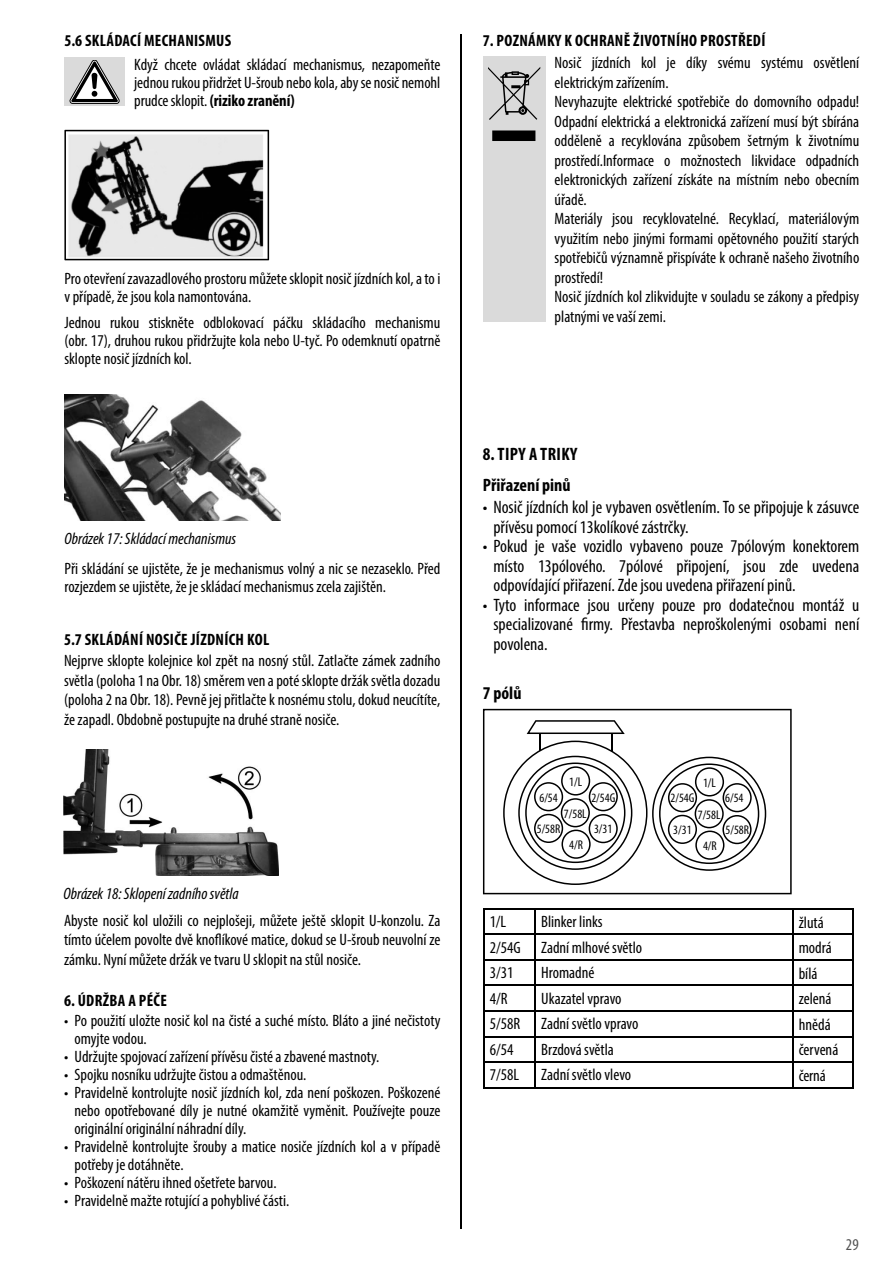
<style>
.page{position:relative;width:893px;height:1263px;background:#fff}
.page>*{position:absolute;margin:0;border:0;box-sizing:border-box;transform-origin:0 0}
.t1{font:condensed 18px/19.5px "Myriad Pro";color:#000;text-align:justify}
.t2{font:700 condensed 18px/31px "Myriad Pro";color:#000}
.t3{font:condensed 16.5px/19.5px "Myriad Pro";color:#000}
.t4{font:700 condensed 16.5px "Myriad Pro";letter-spacing:.02em;color:#000}
.t5{font:italic condensed 16.5px "Myriad Pro";color:#000}
.t6{font:condensed 16.5px "Myriad Pro";color:#515151}
.t7{font:condensed 12.75px "Myriad Pro";color:#000}
.s1{font-weight:700}
</style>
<div class="page">
<hr style="left:461px;top:34px;width:1px;height:1195px;background:#000">
<svg style="left:64px;top:130px;width:205px;height:130px;background:#909090"></svg>
<img style="left:64px;top:394px;width:217px;height:126px">
<img style="left:64px;top:749px;width:215px;height:127px">
<div style="left:64px;top:58px;width:61px;height:48px;background:#dadada"></div>
<svg style="left:70px;top:60px;width:49px;height:44px"></svg>
<hr style="left:483px;top:908px;width:52px;height:2px;background:#000">
<hr style="left:535px;top:908px;width:258px;height:2px;background:#000">
<hr style="left:534px;top:910px;width:2px;height:24px;background:#000">
<hr style="left:793px;top:908px;width:61px;height:2px;background:#000">
<hr style="left:483px;top:934px;width:52px;height:1px;background:#000">
<hr style="left:535px;top:934px;width:258px;height:1px;background:#000">
<hr style="left:534px;top:935px;width:2px;height:24px;background:#000">
<hr style="left:793px;top:934px;width:61px;height:1px;background:#000">
<hr style="left:483px;top:959px;width:52px;height:2px;background:#000">
<hr style="left:535px;top:959px;width:258px;height:2px;background:#000">
<hr style="left:534px;top:961px;width:2px;height:24px;background:#000">
<hr style="left:793px;top:959px;width:61px;height:2px;background:#000">
<hr style="left:483px;top:985px;width:52px;height:1px;background:#000">
<hr style="left:535px;top:985px;width:258px;height:1px;background:#000">
<hr style="left:534px;top:986px;width:2px;height:24px;background:#000">
<hr style="left:793px;top:985px;width:61px;height:1px;background:#000">
<hr style="left:483px;top:1010px;width:52px;height:2px;background:#000">
<hr style="left:535px;top:1010px;width:258px;height:2px;background:#000">
<hr style="left:534px;top:1012px;width:2px;height:24px;background:#000">
<hr style="left:793px;top:1010px;width:61px;height:2px;background:#000">
<hr style="left:483px;top:1036px;width:52px;height:1px;background:#000">
<hr style="left:535px;top:1036px;width:258px;height:1px;background:#000">
<hr style="left:534px;top:1037px;width:2px;height:24px;background:#000">
<hr style="left:793px;top:1036px;width:61px;height:1px;background:#000">
<hr style="left:483px;top:1061px;width:52px;height:2px;background:#000">
<svg style="left:483px;top:910px;width:1px;height:177px"></svg>
<hr style="left:535px;top:1061px;width:258px;height:2px;background:#000">
<hr style="left:534px;top:1063px;width:2px;height:24px;background:#000">
<hr style="left:793px;top:1061px;width:61px;height:2px;background:#000">
<svg style="left:792px;top:910px;width:1px;height:177px"></svg>
<svg style="left:853px;top:910px;width:1px;height:177px"></svg>
<hr style="left:483px;top:1087px;width:52px;height:1px;background:#000">
<hr style="left:535px;top:1087px;width:258px;height:1px;background:#000">
<hr style="left:793px;top:1087px;width:61px;height:1px;background:#000">
<svg style="left:483px;top:709px;width:309px;height:185px"></svg>
<svg style="left:503px;top:720px;width:263px;height:165px"></svg>
<div style="left:483px;top:56px;width:62px;height:266px;background:#dadada"></div>
<svg style="left:488px;top:67px;width:52px;height:74px"></svg>
<p class="t4" style="left:64px;top:31px;width:168px">5.6 SKLÁDACÍ MECHANISMUS</p>
<p class="t3" style="left:134px;top:55px;width:308px;line-height:18px;text-align:justify">Když chcete ovládat skládací mechanismus, nezapomeňte jednou rukou přidržet U-šroub nebo kola, aby se nosič nemohl prudce sklopit. <span class="s1">(riziko zranění)</span></p>
<p class="t3" style="left:64px;top:269px;width:378px;line-height:18px">Pro otevření zavazadlového prostoru můžete sklopit nosič jízdních kol, a to i v případě, že jsou kola namontována.</p>
<p class="t3" style="left:64px;top:314px;width:377px;line-height:18px;text-align:justify">Jednou rukou stiskněte odblokovací páčku skládacího mechanismu (obr. 17), druhou rukou přidržujte kola nebo U-tyč. Po odemknutí opatrně sklopte nosič jízdních kol.</p>
<p class="t5" style="left:65px;top:528px;width:173px">Obrázek 17: Skládací mechanismus</p>
<p class="t3" style="left:65px;top:559px;width:377px;line-height:18px">Při skládání se ujistěte, že je mechanismus volný a nic se nezaseklo. Před rozjezdem se ujistěte, že je skládací mechanismus zcela zajištěn.</p>
<p class="t4" style="left:64px;top:629px;width:207px">5.7 SKLÁDÁNÍ NOSIČE JÍZDNÍCH KOL</p>
<p class="t3" style="left:64px;top:651px;width:378px;text-align:justify">Nejprve sklopte kolejnice kol zpět na nosný stůl. Zatlačte zámek zadního světla (poloha 1 na Obr. 18) směrem ven a poté sklopte držák světla dozadu (poloha 2 na Obr. 18). Pevně jej přitlačte k nosnému stolu, dokud neucítíte, že zapadl. Obdobně postupujte na druhé straně nosiče.</p>
<p class="t5" style="left:64px;top:883px;width:177px">Obrázek 18: Sklopení zadního světla</p>
<p class="t3" style="left:64px;top:910px;width:378px;text-align:justify">Abyste nosič kol uložili co nejplošeji, můžete ještě sklopit U-konzolu. Za tímto účelem povolte dvě knoflíkové matice, dokud se U-šroub neuvolní ze zámku. Nyní můžete držák ve tvaru U sklopit na stůl nosiče.</p>
<p class="t4" style="left:64px;top:990px;width:104px">6. ÚDRŽBA A PÉČE</p>
<p class="t3" style="left:75px;top:1011px;width:367px;line-height:18px;text-indent:-10px">• Po použití uložte nosič kol na čisté a suché místo. Bláto a jiné nečistoty omyjte vodou.</p>
<p class="t3" style="left:64px;top:1046px;width:317px">• Udržujte spojovací zařízení přívěsu čisté a zbavené mastnoty.</p>
<p class="t3" style="left:64px;top:1064px;width:244px">• Spojku nosníku udržujte čistou a odmaštěnou.</p>
<p class="t3" style="left:75px;top:1083px;width:367px;line-height:18px;text-align:justify;text-indent:-10px">• Pravidelně kontrolujte nosič jízdních kol, zda není poškozen. Poškozené nebo opotřebované díly je nutné okamžitě vyměnit. Používejte pouze originální originální náhradní díly.</p>
<p class="t3" style="left:75px;top:1137px;width:367px;line-height:18px;text-indent:-10px">• Pravidelně kontrolujte šrouby a matice nosiče jízdních kol a v případě potřeby je dotáhněte.</p>
<p class="t3" style="left:64px;top:1172px;width:214px">• Poškození nátěru ihned ošetřete barvou.</p>
<p class="t3" style="left:64px;top:1190px;width:227px">• Pravidelně mažte rotující a pohyblivé části.</p>
<p class="t4" style="left:483px;top:31px;width:284px">7. POZNÁMKY K OCHRANĚ ŽIVOTNÍHO PROSTŘEDÍ</p>
<p class="t3" style="left:555px;top:53px;width:306px">Nosič jízdních kol je díky svému systému osvětlení elektrickým zařízením.<br>Nevyhazujte elektrické spotřebiče do domovního odpadu!<br>Odpadní elektrická a elektronická zařízení musí být sbírána odděleně a recyklována způsobem šetrným k životnímu prostředí.Informace o možnostech likvidace odpadních elektronických zařízení získáte na místním nebo obecním úřadě.<br>Materiály jsou recyklovatelné. Recyklací, materiálovým využitím nebo jinými formami opětovného použití starých spotřebičů významně přispíváte k ochraně našeho životního prostředí!<br>Nosič jízdních kol zlikvidujte v souladu se zákony a předpisy platnými ve vaší zemi.</p>
<p class="t2" style="left:483px;top:439px;width:96px">8. TIPY A TRIKY<br>Přiřazení pinů</p>
<p class="t1" style="left:493px;top:497px;width:367px;text-indent:-10px">• Nosič jízdních kol je vybaven osvětlením. To se připojuje k zásuvce přívěsu pomocí 13kolíkové zástrčky.</p>
<p class="t1" style="left:493px;top:536px;width:367px;text-indent:-10px">• Pokud je vaše vozidlo vybaveno pouze 7pólovým konektorem místo 13pólového. 7pólové připojení, jsou zde uvedena odpovídající přiřazení. Zde jsou uvedena přiřazení pinů.</p>
<p class="t1" style="left:493px;top:595px;width:367px;text-indent:-10px">• Tyto informace jsou určeny pouze pro dodatečnou montáž u specializované firmy. Přestavba neproškolenými osobami není povolena.</p>
<p class="t2" style="left:483px;top:677px;width:40px">7 pólů</p>
<p class="t7" style="left:569px;top:774px;width:14px">1/L</p>
<p class="t7" style="left:539px;top:790px;width:20px">6/54</p>
<p class="t7" style="left:591px;top:790px;width:25px">2/54G</p>
<p class="t7" style="left:537px;top:821px;width:25px">5/58R</p>
<p class="t7" style="left:564px;top:806px;width:24px">7/58L</p>
<p class="t7" style="left:569px;top:837px;width:15px">4/R</p>
<p class="t7" style="left:594px;top:821px;width:20px">3/31</p>
<p class="t7" style="left:703px;top:775px;width:14px">1/L</p>
<p class="t7" style="left:671px;top:790px;width:25px">2/54G</p>
<p class="t7" style="left:725px;top:790px;width:20px">6/54</p>
<p class="t7" style="left:725px;top:822px;width:25px">5/58R</p>
<p class="t7" style="left:698px;top:807px;width:24px">7/58L</p>
<p class="t7" style="left:703px;top:838px;width:15px">4/R</p>
<p class="t7" style="left:673px;top:822px;width:20px">3/31</p>
<p class="t3" style="left:490px;top:912px;width:18px">1/L</p>
<p class="t3" style="left:541px;top:912px;width:63px">Blinker links</p>
<p class="t3" style="left:799px;top:912px;width:27px">žlutá</p>
<p class="t3" style="left:490px;top:937px;width:154px">2/54G Zadní mlhové světlo</p>
<p class="t3" style="left:799px;top:938px;width:35px">modrá</p>
<p class="t3" style="left:490px;top:963px;width:25px">3/31</p>
<p class="t3" style="left:541px;top:963px;width:55px">Hromadné</p>
<p class="t3" style="left:799px;top:963px;width:20px">bílá</p>
<p class="t3" style="left:490px;top:988px;width:19px">4/R</p>
<p class="t3" style="left:541px;top:988px;width:82px">Ukazatel vpravo</p>
<p class="t3" style="left:799px;top:989px;width:34px">zelená</p>
<p class="t3" style="left:490px;top:1014px;width:32px">5/58R</p>
<p class="t3" style="left:541px;top:1014px;width:99px">Zadní světlo vpravo</p>
<p class="t3" style="left:799px;top:1014px;width:33px">hnědá</p>
<p class="t3" style="left:490px;top:1039px;width:25px">6/54</p>
<p class="t3" style="left:541px;top:1039px;width:74px">Brzdová světla</p>
<p class="t3" style="left:799px;top:1040px;width:41px">červená</p>
<p class="t3" style="left:490px;top:1065px;width:31px">7/58L</p>
<p class="t3" style="left:541px;top:1065px;width:91px">Zadní světlo vlevo</p>
<p class="t3" style="left:799px;top:1065px;width:28px">černá</p>
<p class="t6" style="left:846px;top:1234px;width:14px">29</p>
</div>
